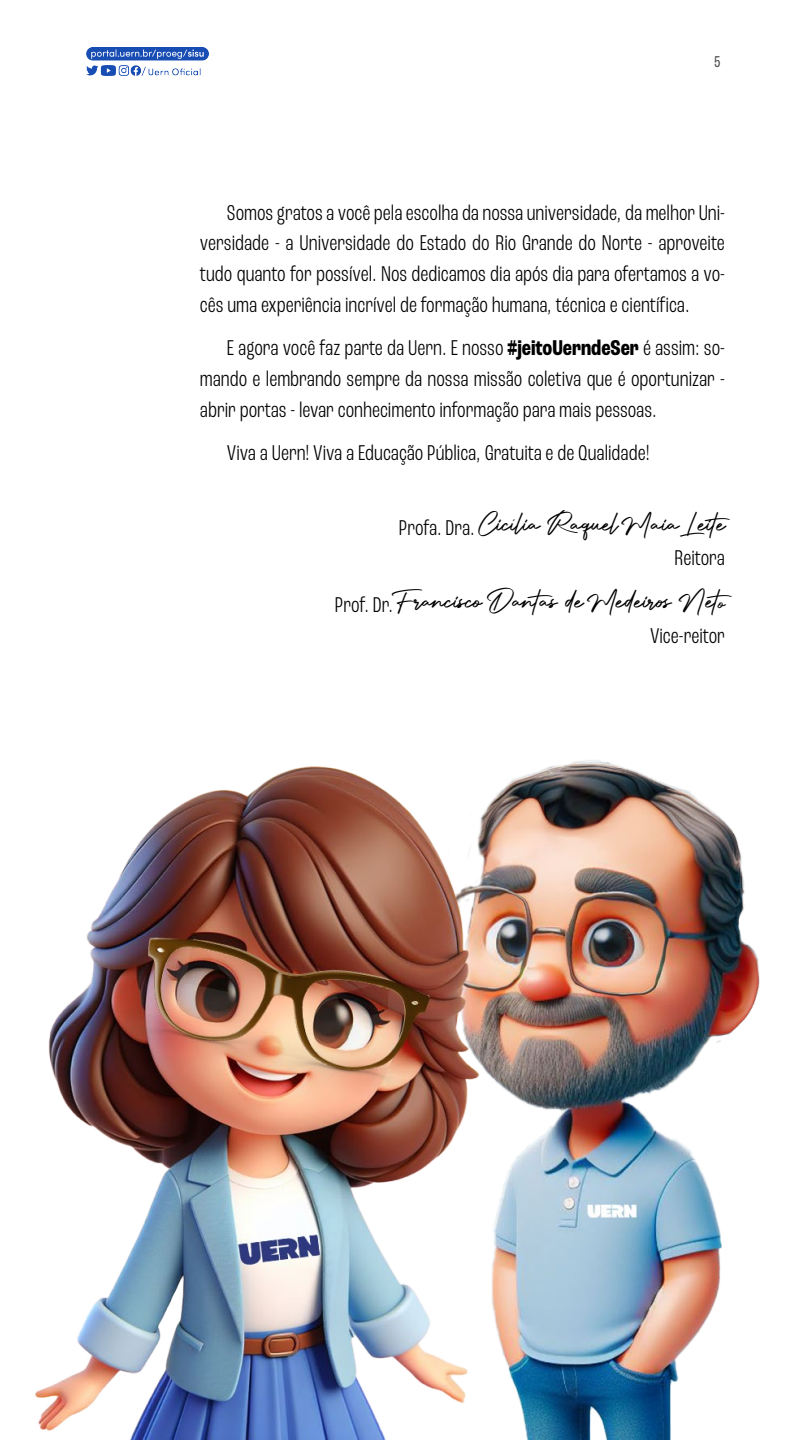
<style>
.page{position:relative;width:810px;height:1440px;background:#fff}
.page>*{position:absolute;margin:0;border:0;box-sizing:border-box;transform-origin:0 0}
.Padrao{font:33px "Authentic Signature";color:#000}
.Padrao-2{font:300 condensed 22.5px/30.8px "Roc Grotesk";color:#000;text-align:justify}
.t1{font:condensed 16.5px "Roc Grotesk";color:#4d4d4d}
.s1{font-weight:700}
.s2{font-family:"Roc Grotesk";font-weight:300;font-stretch:condensed;font-size:22.5px}
.s3{font-size:27px}
</style>
<div class="page">
<img style="left:86px;top:47px;width:123px;height:29px">
<img style="left:35px;top:760px;width:725px;height:680px">
<p class="t1" style="left:714px;top:52px;width:8px">5</p>
<p class="Padrao-2" style="left:200px;top:197px;width:527px;text-indent:27px">Somos gratos a você pela escolha da nossa universidade, da melhor Uni&shy;versidade - a Universidade do Estado do Rio Grande do Norte - aproveite tudo quanto for possível. Nos dedicamos dia após dia para ofertamos a vo&shy;cês uma experiência incrível de formação humana, técnica e científica.</p>
<p class="Padrao-2" style="left:200px;top:333px;width:527px;text-indent:27px">E agora você faz parte da Uern. E nosso <span class="s1">#jeitoUerndeSer</span> é assim: so&shy;mando e lembrando sempre da nossa missão coletiva que é oportunizar - abrir portas - levar conhecimento informação para mais pessoas.</p>
<p class="Padrao-2" style="left:227px;top:438px;width:424px">Viva a Uern! Viva a Educação Pública, Gratuita e de Qualidade!</p>
<p class="Padrao" style="left:399px;top:505px;width:340px"><span class="s2">Profa. Dra.</span> Cicília Raquel Maia Leite</p>
<p class="Padrao-2" style="left:675px;top:543px;width:52px">Reitora</p>
<p class="Padrao" style="left:335px;top:582px;width:406px"><span class="s2">Prof. Dr.</span> Francisco Dantas de Medeiros Net<span class="s3">o</span></p>
<p class="Padrao-2" style="left:650px;top:620px;width:76px">Vice-reitor</p>
</div>
